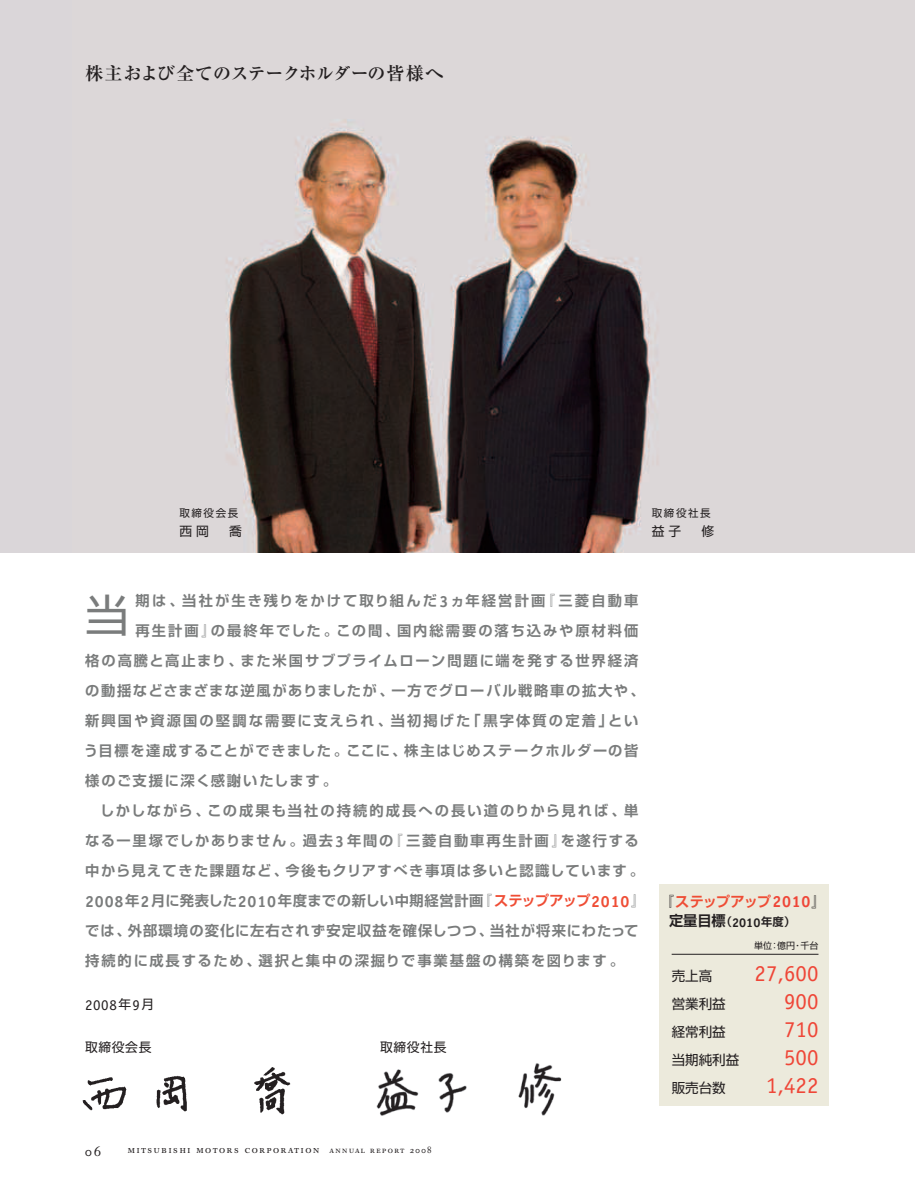
<style>
.page{position:relative;width:915px;height:1191px;background:#fff}
.page>*{position:absolute;margin:0;border:0;box-sizing:border-box;transform-origin:0 0}
.t1{font:44.25px "Shin Go Pr 5 Regular 90 pv RKSJ H";color:#7a7c7c}
.t2{font:22.8px "Officina Sans";color:#ef4637}
.t3{font:18px "Ryumin Pr 5 Bold 90 pv RKSJ H";letter-spacing:-.005em;color:#231f20}
.t4{font:14.85px "Officina Sans";color:#231f20}
.t5{font:14.25px "Shin Go Pr 5 De Bold 90 pv RKSJ H";letter-spacing:.115em;color:#7a7c7c}
.t6{font:14.25px "Shin Go Pr 5 De Bold 90 pv RKSJ H";letter-spacing:.14em;color:#7a7c7c}
.t7{font:14.25px "Shin Go Pr 5 De Bold 90 pv RKSJ H";letter-spacing:.02em;color:#7a7c7c}
.t8{font:14.25px "Shin Go Pr 5 De Bold 90 pv RKSJ H";letter-spacing:.08em;color:#7a7c7c}
.t9{font:14.25px "Shin Go Pr 5 De Bold 90 pv RKSJ H";letter-spacing:.15em;color:#7a7c7c}
.t10{font:14.25px "Shin Go Pr 5 De Bold 90 pv RKSJ H";letter-spacing:.145em;color:#7a7c7c}
.t11{font:14.25px "Shin Go Pr 5 De Bold 90 pv RKSJ H";letter-spacing:.155em;color:#7a7c7c}
.t12{font:14.25px/19.2px "Shin Go Pr 5 De Bold 90 pv RKSJ H";letter-spacing:-.005em;color:#ef4d35}
.t13{font:13.5px "Shin Go Pr 5 Regular 90 pv RKSJ H";color:#231f20}
.t14{font:13.5px "Caslon Book BE Regular SC";color:#231f20}
.t15{font:12.75px "Shin Go Pr 5 Regular 90 pv RKSJ H";letter-spacing:.05em;color:#231f20}
.t16{font:10.5px "Caslon Book BE Regular SC";letter-spacing:.15em;color:#231f20}
.t17{font:10.5px "Shin Go Pr 5 Regular 90 pv RKSJ H";letter-spacing:.15em;color:#231f20}
.t18{font:9px "Shin Go Pr 5 Regular 90 pv RKSJ H";color:#231f20}
.s1{font-family:"Officina Serif";font-weight:700;font-size:16.05px}
.s2{color:#ef4d35}
.s3{font-family:"Officina Serif";font-weight:700;font-size:16.05px;color:#ef4d35}
.s4{font-family:"Shin Go Pr 5 Regular 90 pv RKSJ H";font-size:12.75px}
.s5{font-size:9px}
.s6{color:#231f20}
.s7{font-family:"Officina Serif";font-weight:700;font-size:16.05px;color:#ef4637}
.s8{font-size:11.25px;color:#231f20}
.s9{font-family:"Officina Serif";font-weight:700;font-size:12.75px;color:#231f20}
</style>
<div class="page">
<img style="left:376px;top:1063px;width:186px;height:53px">
<img style="left:82px;top:1067px;width:209px;height:48px">
<div style="left:0;top:0;width:914px;height:553px;background:#dad6d9"></div>
<img style="left:226px;top:120px;width:432px;height:433px">
<div style="left:659px;top:884px;width:169px;height:221px;background:#eceadc"></div>
<hr style="left:671px;top:954px;width:147px;height:1px;background:#231f20">
<p class="t3" style="left:85px;top:66px;width:360px">株主および全てのステークホルダーの皆様へ</p>
<p class="t17" style="left:179px;top:509px;width:60px">取締役会長</p>
<p class="t15" style="left:179px;top:526px;width:64px">西岡　喬</p>
<p class="t17" style="left:651px;top:509px;width:60px">取締役社長</p>
<p class="t15" style="left:651px;top:526px;width:64px">益子　修</p>
<h1 class="t1" style="left:85px;top:599px;width:46px">当</h1>
<p class="t11" style="left:135px;top:595px;width:504px">期は、当社が生き残りをかけて取り組んだ<span class="s1">3</span>ヵ年経営計画『三菱自動車</p>
<p class="t6" style="left:136px;top:625px;width:504px">再生計画』の最終年でした。この間、国内総需要の落ち込みや原材料価</p>
<p class="t5" style="left:85px;top:655px;width:554px">格の高騰と高止まり、また米国サブプライムローン問題に端を発する世界経済</p>
<p class="t5" style="left:85px;top:685px;width:561px">の動揺などさまざまな逆風がありましたが、一方でグローバル戦略車の拡大や、</p>
<p class="t9" style="left:85px;top:715px;width:554px">新興国や資源国の堅調な需要に支えられ、当初掲げた「黒字体質の定着」とい</p>
<p class="t5" style="left:84px;top:745px;width:556px">う目標を達成することができました。ここに、株主はじめステークホルダーの皆</p>
<p class="t5" style="left:85px;top:775px;width:253px">様のご支援に深く感謝いたします。</p>
<p class="t10" style="left:85px;top:805px;width:554px">　しかしながら、この成果も当社の持続的成長への長い道のりから見れば、単</p>
<p class="t5" style="left:85px;top:835px;width:554px">なる一里塚でしかありません。過去<span class="s1">3</span>年間の『三菱自動車再生計画』を遂行する</p>
<p class="t5" style="left:85px;top:865px;width:560px">中から見えてきた課題など、今後もクリアすべき事項は多いと認識しています。</p>
<p class="t7" style="left:85px;top:895px;width:561px"><span class="s1">2008</span>年<span class="s1">2</span>月に発表した<span class="s1">2010</span>年度までの新しい中期経営計画『<span class="s2">ステップアップ</span><span class="s3">2010</span>』</p>
<p class="t8" style="left:85px;top:925px;width:554px">では、外部環境の変化に左右されず安定収益を確保しつつ、当社が将来にわたって</p>
<p class="t6" style="left:85px;top:955px;width:540px">持続的に成長するため、選択と集中の深掘りで事業基盤の構築を図ります。</p>
<p class="t4" style="left:85px;top:996px;width:71px">2008<span class="s4">年</span>9<span class="s4">月</span></p>
<p class="t15" style="left:380px;top:1042px;width:68px">取締役社長</p>
<p class="t14" style="left:85px;top:1143px;width:17px">06</p>
<p class="t16" style="left:128px;top:1143px;width:305px">mitsubishi motors corporation <span class="s5">annual report 2008</span></p>
<p class="t12" style="left:668px;top:893px;width:158px;text-indent:-9px"><span class="s6">『</span>ステップアップ<span class="s7">2010</span><span class="s6">』定量目標</span><span class="s8">（</span><span class="s9">2010</span><span class="s8">年度）</span></p>
<p class="t18" style="left:753px;top:942px;width:66px">単位：億円・千台</p>
<p class="t13" style="left:671px;top:970px;width:42px">売上高</p>
<h2 class="t2" style="left:754px;top:959px;width:65px">27,600</h2>
<p class="t13" style="left:671px;top:998px;width:55px">営業利益</p>
<h2 class="t2" style="left:784px;top:987px;width:36px">900</h2>
<p class="t13" style="left:671px;top:1026px;width:55px">経常利益</p>
<h2 class="t2" style="left:784px;top:1015px;width:36px">710</h2>
<p class="t13" style="left:671px;top:1054px;width:69px">当期純利益</p>
<h2 class="t2" style="left:784px;top:1043px;width:36px">500</h2>
<p class="t13" style="left:671px;top:1082px;width:55px">販売台数</p>
<h2 class="t2" style="left:765px;top:1071px;width:54px">1,422</h2>
</div>
